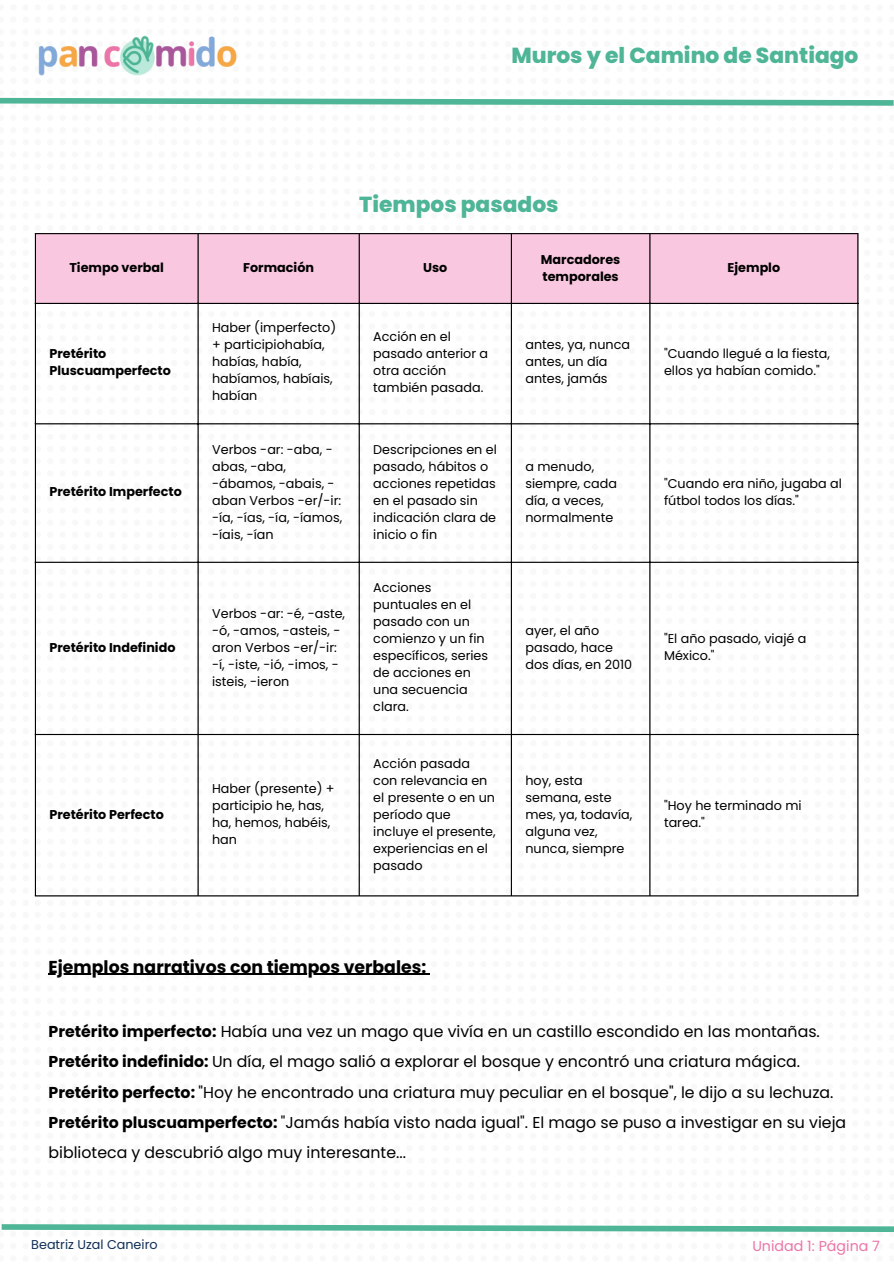
<style>
.page{position:relative;width:894px;height:1264px;background:#fff}
.page>*{position:absolute;margin:0;border:0;box-sizing:border-box;transform-origin:0 0}
.t1{font:800 21.75px "Poppins";color:#4eb596}
.t2{font:700 17.25px "Poppins";color:#000}
.t3{font:15.75px/30.3px "Poppins";color:#000}
.t4{font:14.25px "Poppins";color:#ec75a8}
.t5{font:12.75px/17px "Poppins";color:#000}
.t6{font:700 12.75px/17px "Poppins";color:#000}
.t7{font:12.75px "Poppins";color:#123058}
.s1{font-weight:700}
</style>
<div class="page">
<img style="left:34px;top:233px;width:825px;height:742px">
<svg style="left:0;top:97px;width:893px;height:9px"></svg>
<img style="left:38px;top:35px;width:199px;height:41px">
<svg style="left:1px;top:1224px;width:892px;height:8px"></svg>
<div style="left:36px;top:234px;width:821px;height:69px;background:#f9c7df"></div>
<hr style="left:35px;top:234px;width:1px;height:661px;background:#000">
<hr style="left:197px;top:234px;width:1px;height:661px;background:#000">
<hr style="left:358px;top:234px;width:1px;height:661px;background:#000">
<hr style="left:510px;top:234px;width:2px;height:661px;background:#000">
<hr style="left:649px;top:234px;width:1px;height:661px;background:#000">
<hr style="left:857px;top:234px;width:1px;height:661px;background:#000">
<hr style="left:35px;top:233px;width:823px;height:1px;background:#000">
<hr style="left:35px;top:303px;width:823px;height:1px;background:#000">
<hr style="left:35px;top:423px;width:823px;height:1px;background:#000">
<hr style="left:35px;top:561px;width:823px;height:2px;background:#000">
<hr style="left:35px;top:734px;width:823px;height:1px;background:#000">
<hr style="left:35px;top:895px;width:823px;height:1px;background:#000">
<hr style="left:49px;top:973px;width:377px;height:1px;background:#000">
<p class="t1" style="left:511px;top:40px;width:348px">Muros y el Camino de Santiago</p>
<p class="t1" style="left:359px;top:189px;width:201px">Tiempos pasados</p>
<h1 class="t6" style="left:69px;top:259px;width:96px">Tiempo verbal</h1>
<h1 class="t6" style="left:243px;top:259px;width:72px">Formación</h1>
<p class="t6" style="left:423px;top:259px;width:26px">Uso</p>
<p class="t6" style="left:540px;top:251px;width:81px">Marcadores temporales</p>
<p class="t6" style="left:727px;top:259px;width:54px">Ejemplo</p>
<p class="t6" style="left:49px;top:345px;width:123px">Pretérito<br>Pluscuamperfecto</p>
<p class="t6" style="left:49px;top:483px;width:134px">Pretérito Imperfecto</p>
<p class="t6" style="left:49px;top:639px;width:127px">Pretérito Indefinido</p>
<p class="t6" style="left:49px;top:805px;width:116px">Pretérito Perfecto</p>
<p class="t5" style="left:212px;top:319px;width:125px">Haber (imperfecto) + participiohabía, habías, había, habíamos, habíais, habían</p>
<p class="t5" style="left:373px;top:328px;width:116px">Acción en el pasado anterior a otra acción también pasada.</p>
<p class="t5" style="left:525px;top:336px;width:106px">antes, ya, nunca antes, un día antes, jamás</p>
<p class="t5" style="left:663px;top:345px;width:167px">"Cuando llegué a la fiesta, ellos ya habían comido."</p>
<p class="t5" style="left:212px;top:441px;width:132px">Verbos -ar: -aba, - abas, -aba, -ábamos, -abais, - aban Verbos -er/-ir: -ía, -ías, -ía, -íamos, -íais, -ían</p>
<p class="t5" style="left:373px;top:441px;width:125px">Descripciones en el pasado, hábitos o acciones repetidas en el pasado sin indicación clara de inicio o fin</p>
<p class="t5" style="left:212px;top:605px;width:134px">Verbos -ar: -é, -aste, -ó, -amos, -asteis, - aron Verbos -er/-ir: -í, -iste, -ió, -imos, - isteis, -ieron</p>
<p class="t5" style="left:212px;top:780px;width:124px">Haber (presente) + participio he, has, ha, hemos, habéis, han</p>
<p class="t5" style="left:373px;top:579px;width:116px">Acciones puntuales en el pasado con un comienzo y un fin específicos, series de acciones en una secuencia clara.</p>
<p class="t5" style="left:373px;top:754px;width:124px">Acción pasada con relevancia en el presente o en un período que incluye el presente, experiencias en el pasado</p>
<p class="t5" style="left:525px;top:458px;width:93px">a menudo, siempre, cada día, a veces, normalmente</p>
<p class="t5" style="left:663px;top:475px;width:179px">"Cuando era niño, jugaba al fútbol todos los días."</p>
<p class="t5" style="left:525px;top:622px;width:108px">ayer, el año pasado, hace dos días, en 2010</p>
<p class="t5" style="left:663px;top:630px;width:144px">"El año pasado, viajé a<br>México."</p>
<p class="t5" style="left:525px;top:771px;width:108px">hoy, esta semana, este mes, ya, todavía, alguna vez, nunca, siempre</p>
<p class="t5" style="left:663px;top:797px;width:139px">"Hoy he terminado mi tarea."</p>
<h3 class="t2" style="left:49px;top:954px;width:379px">Ejemplos narrativos con tiempos verbales:</h3>
<p class="t3" style="left:49px;top:1016px;width:799px"><span class="s1">Pretérito imperfecto:</span> Había una vez un mago que vivía en un castillo escondido en las montañas.<br><span class="s1">Pretérito indefinido:</span> Un día, el mago salió a explorar el bosque y encontró una criatura mágica.<br><span class="s1">Pretérito perfecto:</span> "Hoy he encontrado una criatura muy peculiar en el bosque", le dijo a su lechuza.<br><span class="s1">Pretérito pluscuamperfecto:</span> "Jamás había visto nada igual". El mago se puso a investigar en su vieja biblioteca y descubrió algo muy interesante...</p>
<h4 class="t7" style="left:31px;top:1235px;width:128px">Beatriz Uzal Caneiro</h4>
<h2 class="t4" style="left:752px;top:1235px;width:129px">Unidad 1: Página 7</h2>
</div>
